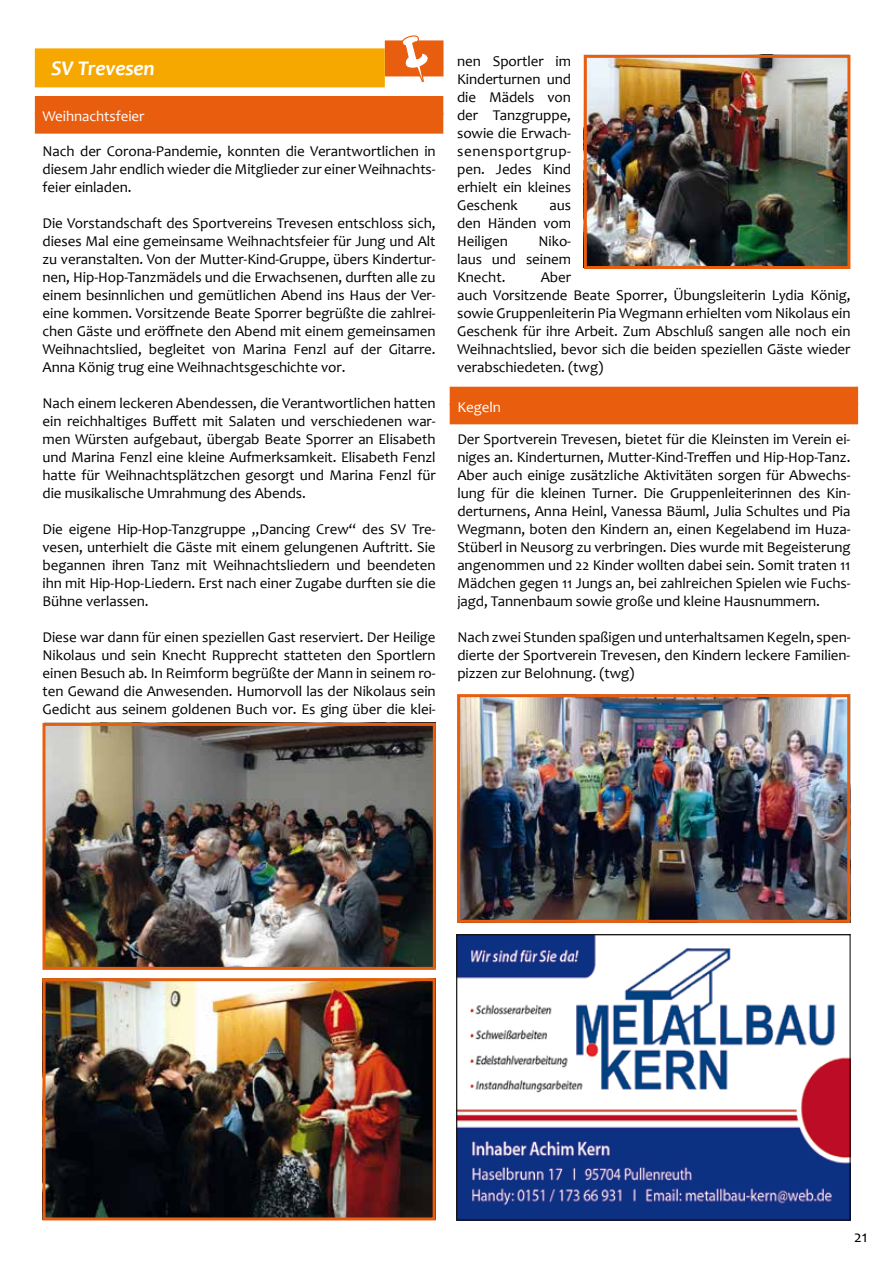
<style>
.page{position:relative;width:893px;height:1263px;background:#fff}
.page>*{position:absolute;margin:0;border:0;box-sizing:border-box;transform-origin:0 0}
.t1{font:italic 700 21px "Candara";letter-spacing:-.005em;color:#fff}
.t2{font:16.5px "Candara";color:#000}
.t3{font:15px/18px "Candara";letter-spacing:-.005em;color:#000;text-align:justify}
.t4{font:15px "Candara";letter-spacing:-.005em;color:#fff}
</style>
<div class="page">
<div style="left:450px;top:387px;width:408px;height:18px;background:#e95d0f"></div>
<div style="left:450px;top:403px;width:408px;height:21px;background:#e95d0f"></div>
<div style="left:35px;top:96px;width:408px;height:19px;background:#e95d0f"></div>
<div style="left:35px;top:113px;width:408px;height:21px;background:#e95d0f"></div>
<img style="left:461px;top:698px;width:385px;height:221px">
<div style="left:457px;top:694px;width:393px;height:229px;border:3px solid #e95d0f"></div>
<div style="left:385px;top:40px;width:58px;height:36px;background:#e95d0f"></div>
<div style="left:35px;top:48px;width:350px;height:39px;background:#f7a800"></div>
<svg style="left:401px;top:35px;width:28px;height:48px"></svg>
<img style="left:588px;top:59px;width:258px;height:206px">
<div style="left:584px;top:55px;width:266px;height:214px;border:3px solid #e95d0f"></div>
<img style="left:47px;top:727px;width:385px;height:239px">
<div style="left:43px;top:723px;width:393px;height:247px;border:3px solid #e95d0f"></div>
<img style="left:47px;top:982px;width:385px;height:234px">
<div style="left:43px;top:978px;width:393px;height:242px;border:3px solid #e95d0f"></div>
<img style="left:458px;top:936px;width:390px;height:282px">
<div style="left:456px;top:934px;width:394px;height:286px;border:1px solid #000"></div>
<h1 class="t1" style="left:51px;top:55px;width:105px">SV Trevesen</h1>
<p class="t4" style="left:43px;top:107px;width:104px">Weihnachtsfeier</p>
<p class="t3" style="left:43px;top:142px;width:395px">Nach der Corona-Pandemie, konnten die Verantwortlichen in diesem Jahr endlich wieder die Mitglieder zur einer Weihnachts&shy;feier einladen.</p>
<p class="t3" style="left:43px;top:214px;width:395px">Die Vorstandschaft des Sportvereins Trevesen entschloss sich, dieses Mal eine gemeinsame Weihnachtsfeier für Jung und Alt zu veranstalten. Von der Mutter-Kind-Gruppe, übers Kindertur&shy;nen, Hip-Hop-Tanzmädels und die Erwachsenen, durften alle zu einem besinnlichen und gemütlichen Abend ins Haus der Ver&shy;eine kommen. Vorsitzende Beate Sporrer begrüßte die zahlrei&shy;chen Gäste und eröffnete den Abend mit einem gemeinsamen Weihnachtslied, begleitet von Marina Fenzl auf der Gitarre.<br>Anna König trug eine Weihnachtsgeschichte vor.</p>
<p class="t3" style="left:43px;top:394px;width:395px">Nach einem leckeren Abendessen, die Verantwortlichen hatten ein reichhaltiges Buffett mit Salaten und verschiedenen war&shy;men Würsten aufgebaut, übergab Beate Sporrer an Elisabeth und Marina Fenzl eine kleine Aufmerksamkeit. Elisabeth Fenzl hatte für Weihnachtsplätzchen gesorgt und Marina Fenzl für die musikalische Umrahmung des Abends.</p>
<p class="t3" style="left:43px;top:520px;width:395px">Die eigene Hip-Hop-Tanzgruppe „Dancing Crew“ des SV Tre&shy;vesen, unterhielt die Gäste mit einem gelungenen Auftritt. Sie begannen ihren Tanz mit Weihnachtsliedern und beendeten ihn mit Hip-Hop-Liedern. Erst nach einer Zugabe durften sie die Bühne verlassen.</p>
<p class="t3" style="left:43px;top:628px;width:395px">Diese war dann für einen speziellen Gast reserviert. Der Heilige Nikolaus und sein Knecht Rupprecht statteten den Sportlern einen Besuch ab. In Reimform begrüßte der Mann in seinem ro&shy;ten Gewand die Anwesenden. Humorvoll las der Nikolaus sein Gedicht aus seinem goldenen Buch vor. Es ging über die klei-</p>
<p class="t3" style="left:457px;top:52px;width:115px">nen Sportler im Kinderturnen und die Mädels von der Tanzgruppe, sowie die Erwach&shy;senensportgrup&shy;pen. Jedes Kind erhielt ein kleines Geschenk</p>
<p class="t3" style="left:457px;top:196px;width:115px;text-indent:92px">aus den Händen vom Heiligen</p>
<p class="t3" style="left:457px;top:232px;width:115px;text-indent:81px">Niko&shy;laus und seinem Knecht.</p>
<p class="t3" style="left:457px;top:268px;width:395px;text-align:left;text-indent:84px">Aber<br>auch Vorsitzende Beate Sporrer, Übungsleiterin Lydia König, sowie Gruppenleiterin Pia Wegmann erhielten vom Nikolaus ein Geschenk für ihre Arbeit. Zum Abschluß sangen alle noch ein Weihnachtslied, bevor sich die beiden speziellen Gäste wieder verabschiedeten. (twg)</p>
<p class="t4" style="left:457px;top:398px;width:45px">Kegeln</p>
<p class="t3" style="left:457px;top:430px;width:395px">Der Sportverein Trevesen, bietet für die Kleinsten im Verein ei&shy;niges an. Kinderturnen, Mutter-Kind-Treffen und Hip-Hop-Tanz.<br>Aber auch einige zusätzliche Aktivitäten sorgen für Abwechs&shy;lung für die kleinen Turner. Die Gruppenleiterinnen des Kin&shy;derturnens, Anna Heinl, Vanessa Bäuml, Julia Schultes und Pia Wegmann, boten den Kindern an, einen Kegelabend im Huza-Stüberl in Neusorg zu verbringen. Dies wurde mit Begeisterung angenommen und 22 Kinder wollten dabei sein. Somit traten 11<br>Mädchen gegen 11 Jungs an, bei zahlreichen Spielen wie Fuchs&shy;jagd, Tannenbaum sowie große und kleine Hausnummern.</p>
<p class="t3" style="left:457px;top:628px;width:395px">Nach zwei Stunden spaßigen und unterhaltsamen Kegeln, spen&shy;dierte der Sportverein Trevesen, den Kindern leckere Familien&shy;pizzen zur Belohnung. (twg)</p>
<p class="t2" style="left:854px;top:1226px;width:15px">21</p>
</div>
